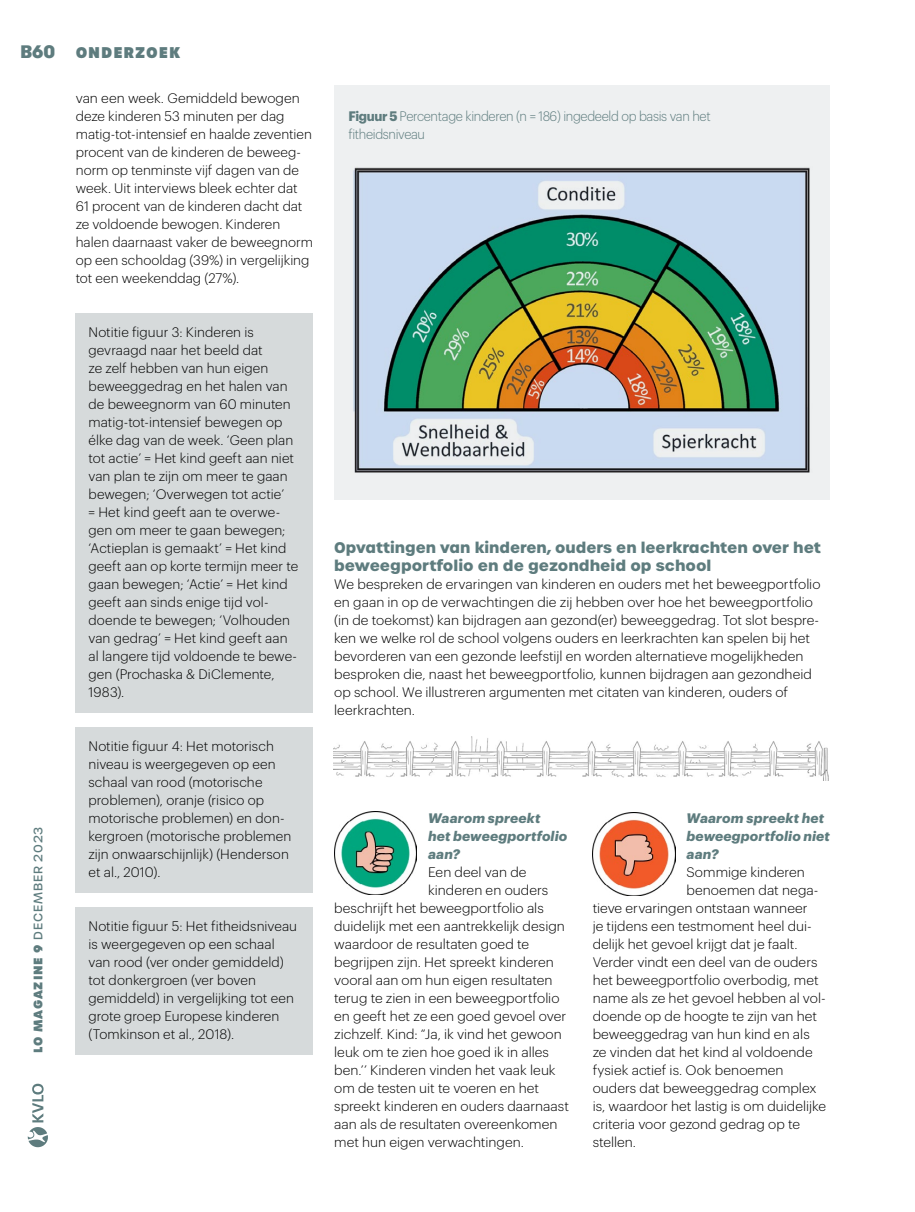
<style>
.page{position:relative;width:915px;height:1212px;background:#fff}
.page>*{position:absolute;margin:0;border:0;box-sizing:border-box;transform-origin:0 0}
.t1{font:900 18px "GT Walsheim Pro";color:#5e7c7e}
.t2{font:700 15px/18px "Urbane";color:#5e7c7e}
.t3{font:800 15px "Urbane";letter-spacing:.06em;color:#5e7c7e}
.t4{font:300 13.5px/18px "Graphik";letter-spacing:.005em;color:#000}
.t5{font:italic 700 13.5px/18px "Graphik";letter-spacing:.01em;color:#5e7c7e}
.t6{font:300 13.5px/18px "Graphik";letter-spacing:-.025em;color:#5e7c7e;scale:.95 1}
.t7{font:500 12px "Urbane";letter-spacing:.075em;color:#5e7c7e}
.s1{font-weight:800}
.s2{font-weight:700}
</style>
<div class="page">
<svg style="left:28px;top:1084px;width:20px;height:63px"></svg>
<div style="left:76px;top:313px;width:237px;height:399px;background:#d6dadb"></div>
<div style="left:76px;top:727px;width:237px;height:165px;background:#d6dadb"></div>
<div style="left:76px;top:907px;width:237px;height:147px;background:#d6dadb"></div>
<div style="left:334px;top:85px;width:495px;height:414px;background:#eef0f1"></div>
<img style="left:353px;top:167px;width:457px;height:306px">
<img style="left:334px;top:812px;width:83px;height:82px">
<img style="left:333px;top:737px;width:496px;height:43px">
<img style="left:592px;top:812px;width:83px;height:83px">
<h1 class="t1" style="left:20px;top:40px;width:36px">B60</h1>
<p class="t7" style="left:30px;top:1053px;width:228px;rotate:-90deg"><span class="s1">LO MAGAZINE 9</span> DECEMBER 2023</p>
<p class="t3" style="left:76px;top:42px;width:106px">ONDERZOEK</p>
<p class="t4" style="left:76px;top:88px;width:238px">van een week. Gemiddeld bewogen deze kinderen 53 minuten per dag matig-tot-intensief en haalde zeventien procent van de kinderen de beweeg&shy;norm op tenminste vijf dagen van de week. Uit interviews bleek echter dat 61 procent van de kinderen dacht dat ze voldoende bewogen. Kinderen halen daarnaast vaker de beweegnorm op een schooldag (39%) in vergelijking tot een weekenddag (27%).</p>
<p class="t4" style="left:88px;top:322px;width:211px">Notitie figuur 3: Kinderen is gevraagd naar het beeld dat<br>ze zelf hebben van hun eigen beweeggedrag en het halen van de beweegnorm van 60 minuten matig-tot-intensief bewegen op élke dag van de week. ‘Geen plan tot actie’ = Het kind geeft aan niet van plan te zijn om meer te gaan bewegen; ‘Overwegen tot actie’<br>= Het kind geeft aan te overwe&shy;gen om meer te gaan bewegen; ‘Actieplan is gemaakt’ = Het kind geeft aan op korte termijn meer te gaan bewegen; ‘Actie’ = Het kind geeft aan sinds enige tijd vol&shy;doende te bewegen; ‘Volhouden van gedrag’ = Het kind geeft aan al langere tijd voldoende te bewe&shy;gen (Prochaska &amp; DiClemente,<br>1983).</p>
<p class="t4" style="left:88px;top:736px;width:204px">Notitie figuur 4: Het motorisch niveau is weergegeven op een schaal van rood (motorische problemen), oranje (risico op motorische problemen) en don&shy;kergroen (motorische problemen zijn onwaarschijnlijk) (Henderson et al., 2010).</p>
<p class="t4" style="left:88px;top:916px;width:210px">Notitie figuur 5: Het fitheidsniveau is weergegeven op een schaal van rood (ver onder gemiddeld) tot donkergroen (ver boven gemiddeld) in vergelijking tot een grote groep Europese kinderen (Tomkinson et al., 2018).</p>
<p class="t6" style="left:348px;top:106px;width:382px"><span class="s2">Figuur 5</span> Percentage kinderen (n = 186) ingedeeld op basis van het fitheidsniveau</p>
<p class="t2" style="left:334px;top:539px;width:488px">Opvattingen van kinderen, ouders en leerkrachten over het beweegportfolio en de gezondheid op school</p>
<p class="t4" style="left:334px;top:574px;width:487px">We bespreken de ervaringen van kinderen en ouders met het beweegportfolio en gaan in op de verwachtingen die zij hebben over hoe het beweegportfolio (in de toekomst) kan bijdragen aan gezond(er) beweeggedrag. Tot slot bespre&shy;ken we welke rol de school volgens ouders en leerkrachten kan spelen bij het bevorderen van een gezonde leefstijl en worden alternatieve mogelijkheden besproken die, naast het beweegportfolio, kunnen bijdragen aan gezondheid op school. We illustreren argumenten met citaten van kinderen, ouders of leerkrachten.</p>
<p class="t5" style="left:428px;top:808px;width:141px">Waarom spreekt<br>het beweegportfolio aan?</p>
<p class="t4" style="left:428px;top:862px;width:100px">Een deel van de</p>
<p class="t4" style="left:428px;top:880px;width:122px">kinderen en ouders</p>
<p class="t4" style="left:334px;top:898px;width:211px">beschrijft het beweegportfolio als</p>
<p class="t4" style="left:334px;top:916px;width:232px">duidelijk met een aantrekkelijk design</p>
<p class="t4" style="left:334px;top:934px;width:196px">waardoor de resultaten goed te</p>
<p class="t4" style="left:334px;top:952px;width:221px">begrijpen zijn. Het spreekt kinderen</p>
<p class="t4" style="left:334px;top:970px;width:220px">vooral aan om hun eigen resultaten</p>
<p class="t4" style="left:334px;top:988px;width:227px">terug te zien in een beweegportfolio</p>
<p class="t4" style="left:334px;top:1006px;width:233px">en geeft het ze een goed gevoel over</p>
<p class="t4" style="left:334px;top:1024px;width:229px">zichzelf. Kind: “Ja, ik vind het gewoon</p>
<p class="t4" style="left:334px;top:1042px;width:216px">leuk om te zien hoe goed ik in alles</p>
<p class="t4" style="left:334px;top:1060px;width:223px">ben.’’ Kinderen vinden het vaak leuk</p>
<p class="t4" style="left:334px;top:1078px;width:206px">om de testen uit te voeren en het</p>
<p class="t4" style="left:334px;top:1096px;width:236px">spreekt kinderen en ouders daarnaast</p>
<p class="t4" style="left:334px;top:1114px;width:225px">aan als de resultaten overeenkomen</p>
<p class="t4" style="left:334px;top:1132px;width:191px">met hun eigen verwachtingen.</p>
<p class="t5" style="left:686px;top:808px;width:145px">Waarom spreekt het beweegportfolio niet aan?</p>
<p class="t4" style="left:686px;top:862px;width:120px">Sommige kinderen</p>
<p class="t4" style="left:686px;top:880px;width:133px">benoemen dat nega-</p>
<p class="t4" style="left:592px;top:898px;width:216px">tieve ervaringen ontstaan wanneer</p>
<p class="t4" style="left:592px;top:916px;width:220px">je tijdens een testmoment heel dui-</p>
<p class="t4" style="left:592px;top:934px;width:206px">delijk het gevoel krijgt dat je faalt.</p>
<p class="t4" style="left:592px;top:952px;width:226px">Verder vindt een deel van de ouders</p>
<p class="t4" style="left:592px;top:970px;width:227px">het beweegportfolio overbodig, met</p>
<p class="t4" style="left:592px;top:988px;width:234px">name als ze het gevoel hebben al vol-</p>
<p class="t4" style="left:592px;top:1006px;width:226px">doende op de hoogte te zijn van het</p>
<p class="t4" style="left:592px;top:1024px;width:218px">beweeggedrag van hun kind en als</p>
<p class="t4" style="left:592px;top:1042px;width:221px">ze vinden dat het kind al voldoende</p>
<p class="t4" style="left:592px;top:1060px;width:192px">fysiek actief is. Ook benoemen</p>
<p class="t4" style="left:592px;top:1078px;width:225px">ouders dat beweeggedrag complex</p>
<p class="t4" style="left:592px;top:1096px;width:235px">is, waardoor het lastig is om duidelijke</p>
<p class="t4" style="left:592px;top:1114px;width:209px">criteria voor gezond gedrag op te</p>
<p class="t4" style="left:592px;top:1132px;width:45px">stellen.</p>
</div>
